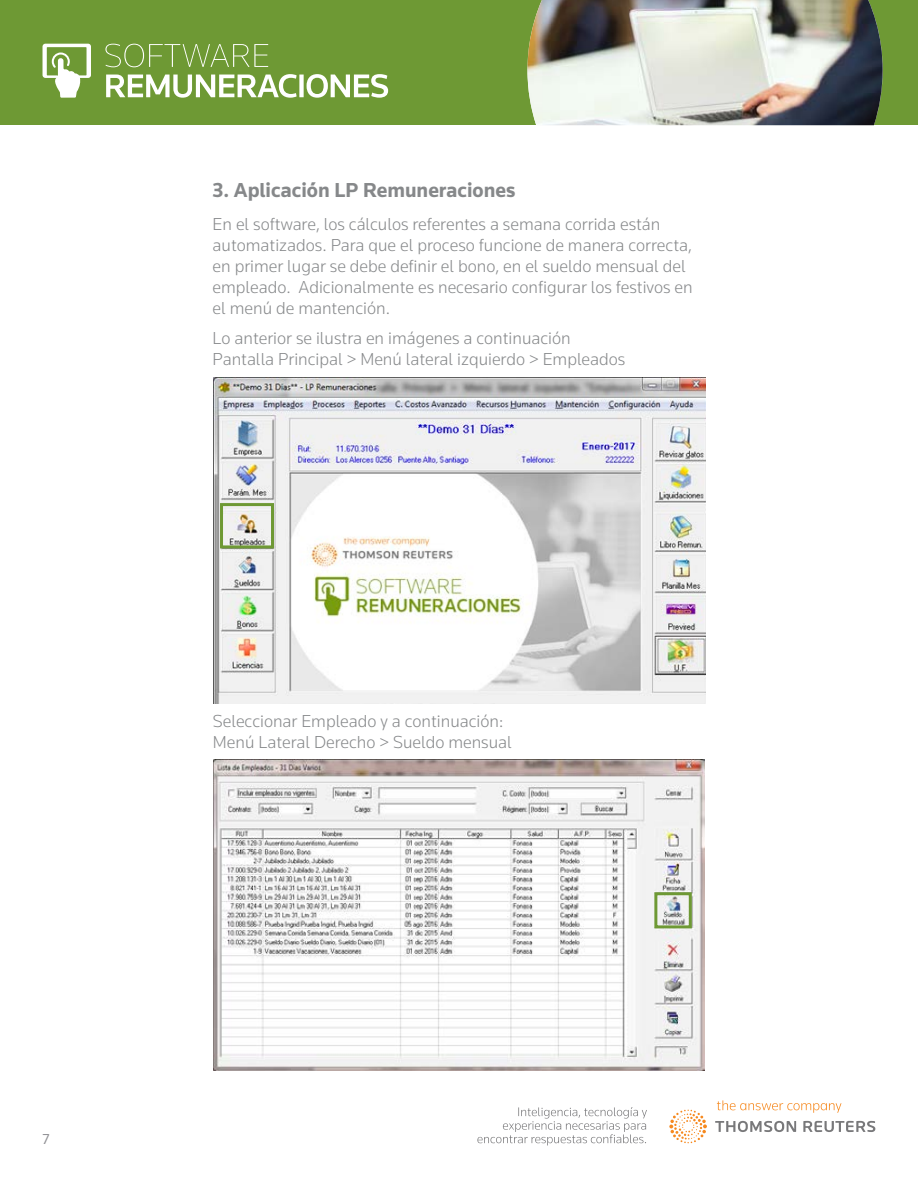
<style>
.page{position:relative;width:918px;height:1188px;background:#fff}
.page>*{position:absolute;margin:0;border:0;box-sizing:border-box;transform-origin:0 0}
.t1{font:700 21px "Knowledge";color:#86888a}
.t2{font:300 18px/21px "Knowledge";color:#86888a}
.t3{font:15px "Knowledge";color:#919195}
</style>
<div class="page">
<div style="left:0;top:0;width:918px;height:125px;background:#6e9934"></div>
<img style="left:527px;top:0;width:356px;height:125px">
<svg style="left:669px;top:1110px;width:38px;height:33px"></svg>
<svg style="left:715px;top:1121px;width:160px;height:11px"></svg>
<svg style="left:717px;top:1100px;width:124px;height:13px"></svg>
<svg style="left:477px;top:1107px;width:170px;height:38px"></svg>
<svg style="left:106px;top:74px;width:282px;height:24px"></svg>
<svg style="left:105px;top:44px;width:163px;height:23px"></svg>
<svg style="left:43px;top:44px;width:48px;height:54px"></svg>
<img style="left:214px;top:378px;width:491px;height:326px">
<div style="left:220px;top:503px;width:54px;height:45px;border:3px solid #6e9934"></div>
<img style="left:213px;top:760px;width:491px;height:310px">
<div style="left:654px;top:892px;width:38px;height:36px;border:3px solid #6e9934"></div>
<p class="t3" style="left:43px;top:1130px;width:9px">7</p>
<p class="t1" style="left:213px;top:177px;width:304px">3. Aplicación LP Remuneraciones</p>
<p class="t2" style="left:213px;top:214px;width:482px">En el software, los cálculos referentes a semana corrida están automatizados. Para que el proceso funcione de manera correcta, en primer lugar se debe definir el bono, en el sueldo mensual del empleado. Adicionalmente es necesario configurar los festivos en el menú de mantención.</p>
<p class="t2" style="left:213px;top:327px;width:414px">Lo anterior se ilustra en imágenes a continuación<br>Pantalla Principal &gt; Menú lateral izquierdo &gt; Empleados</p>
<p class="t2" style="left:213px;top:710px;width:300px">Seleccionar Empleado y a continuación:<br>Menú Lateral Derecho &gt; Sueldo mensual</p>
</div>
